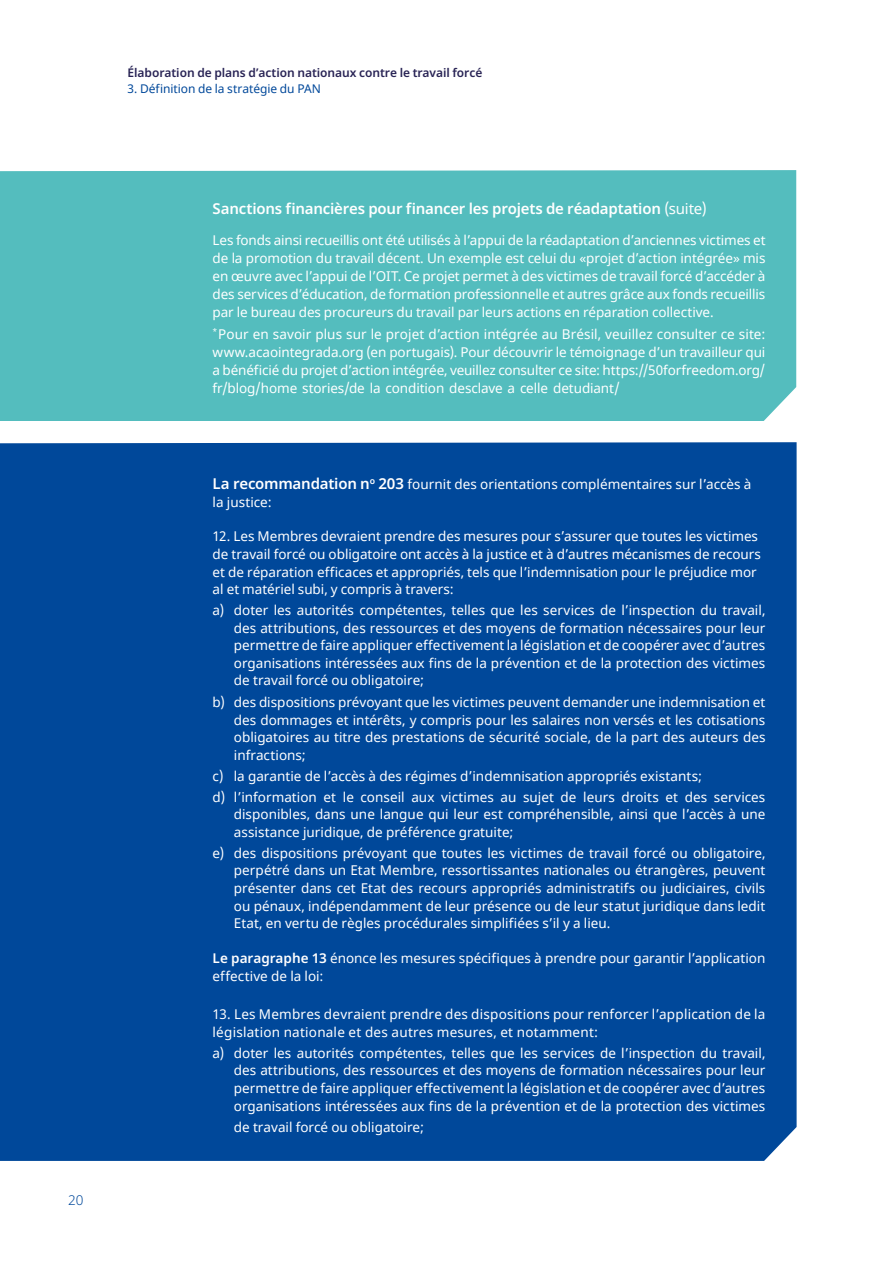
<style>
.page{position:relative;width:893px;height:1263px;background:#fff}
.page>*{position:absolute;margin:0;border:0;box-sizing:border-box;transform-origin:0 0}
.t1{font:600 15px "Noto Sans";letter-spacing:-.015em;color:#fff}
.t2{font:13.5px/17.5px "Noto Sans";color:#fff}
.t3{font:300 13.5px "Noto Sans";color:#00489a}
.t4{font:600 12px "Noto Sans";letter-spacing:-.005em;color:#292455}
.t5{font:12px "Noto Sans";letter-spacing:-.005em;color:#00489a}
.s1{font-weight:400}
.s2{font-weight:600;font-size:15px}
.s3{font-weight:600}
</style>
<div class="page">
<div style="left:0;top:442px;width:797px;height:719px;background:#00489a"></div>
<div style="left:0;top:170px;width:796px;height:251px;background:#54bdbe"></div>
<p class="t3" style="left:68px;top:1190px;width:17px">20</p>
<p class="t4" style="left:128px;top:64px;width:356px">Élaboration de plans d’action nationaux contre le travail forcé</p>
<p class="t5" style="left:128px;top:81px;width:195px">3. Définition de la stratégie du PAN</p>
<p class="t1" style="left:213px;top:198px;width:496px">Sanctions financières pour financer les projets de réadaptation <span class="s1">(suite)</span></p>
<p class="t2" style="left:213px;top:231px;width:554px;line-height:18px;text-align:justify">Les fonds ainsi recueillis ont été utilisés à l’appui de la réadaptation d’anciennes victimes et de la promotion du travail décent. Un exemple est celui du «projet d’action intégrée» mis en œuvre avec l’appui de l’OIT. Ce projet permet à des victimes de travail forcé d’accéder à des services d’éducation, de formation professionnelle et autres grâce aux fonds recueillis par le bureau des procureurs du travail par leurs actions en réparation collective.</p>
<p class="t2" style="left:213px;top:325px;width:554px;line-height:18px;text-align:justify"><sup>*</sup> Pour en savoir plus sur le projet d’action intégrée au Brésil, veuillez consulter ce site: www.acaointegrada.org (en portugais). Pour découvrir le témoignage d’un travailleur qui a bénéficié du projet d’action intégrée, veuillez consulter ce site: https://50forfreedom.org/ fr/blog/home stories/de la condition desclave a celle detudiant/</p>
<p class="t2" style="left:213px;top:476px;width:540px"><span class="s2">La recommandation n</span><sup>o</sup> <span class="s2">203</span> fournit des orientations complémentaires sur l’accès à la justice:</p>
<p class="t2" style="left:213px;top:528px;width:550px">12. Les Membres devraient prendre des mesures pour s’assurer que toutes les victimes de travail forcé ou obligatoire ont accès à la justice et à d’autres mécanismes de recours et de réparation efficaces et appropriés, tels que l’indemnisation pour le préjudice mor al et matériel subi, y compris à travers:</p>
<p class="t2" style="left:234px;top:602px;width:533px;text-align:justify;text-indent:-21px">a) doter les autorités compétentes, telles que les services de l’inspection du travail, des attributions, des ressources et des moyens de formation nécessaires pour leur permettre de faire appliquer effectivement la législation et de coopérer avec d’autres organisations intéressées aux fins de la prévention et de la protection des victimes de travail forcé ou obligatoire;</p>
<p class="t2" style="left:234px;top:694px;width:533px;text-align:justify;text-indent:-21px">b) des dispositions prévoyant que les victimes peuvent demander une indemnisation et des dommages et intérêts, y compris pour les salaires non versés et les cotisations obligatoires au titre des prestations de sécurité sociale, de la part des auteurs des infractions;</p>
<p class="t2" style="left:213px;top:766px;width:554px;line-height:21px">c) la garantie de l’accès à des régimes d’indemnisation appropriés existants;<br>d) l’information et le conseil aux victimes au sujet de leurs droits et des services</p>
<p class="t2" style="left:234px;top:806px;width:533px">disponibles, dans une langue qui leur est compréhensible, ainsi que l’accès à une assistance juridique, de préférence gratuite;</p>
<p class="t2" style="left:234px;top:845px;width:533px;text-align:justify;text-indent:-21px">e) des dispositions prévoyant que toutes les victimes de travail forcé ou obligatoire, perpétré dans un Etat Membre, ressortissantes nationales ou étrangères, peuvent présenter dans cet Etat des recours appropriés administratifs ou judiciaires, civils ou pénaux, indépendamment de leur présence ou de leur statut juridique dans ledit Etat, en vertu de règles procédurales simplifiées s’il y a lieu.</p>
<p class="t2" style="left:213px;top:950px;width:554px"><span class="s3">Le paragraphe 13</span> énonce les mesures spécifiques à prendre pour garantir l’application effective de la loi:</p>
<p class="t2" style="left:213px;top:1006px;width:554px">13. Les Membres devraient prendre des dispositions pour renforcer l’application de la législation nationale et des autres mesures, et notamment:</p>
<p class="t2" style="left:234px;top:1045px;width:533px;text-align:justify;text-indent:-21px">a) doter les autorités compétentes, telles que les services de l’inspection du travail, des attributions, des ressources et des moyens de formation nécessaires pour leur permettre de faire appliquer effectivement la législation et de coopérer avec d’autres organisations intéressées aux fins de la prévention et de la protection des victimes</p>
<p class="t2" style="left:234px;top:1118px;width:192px">de travail forcé ou obligatoire;</p>
</div>
